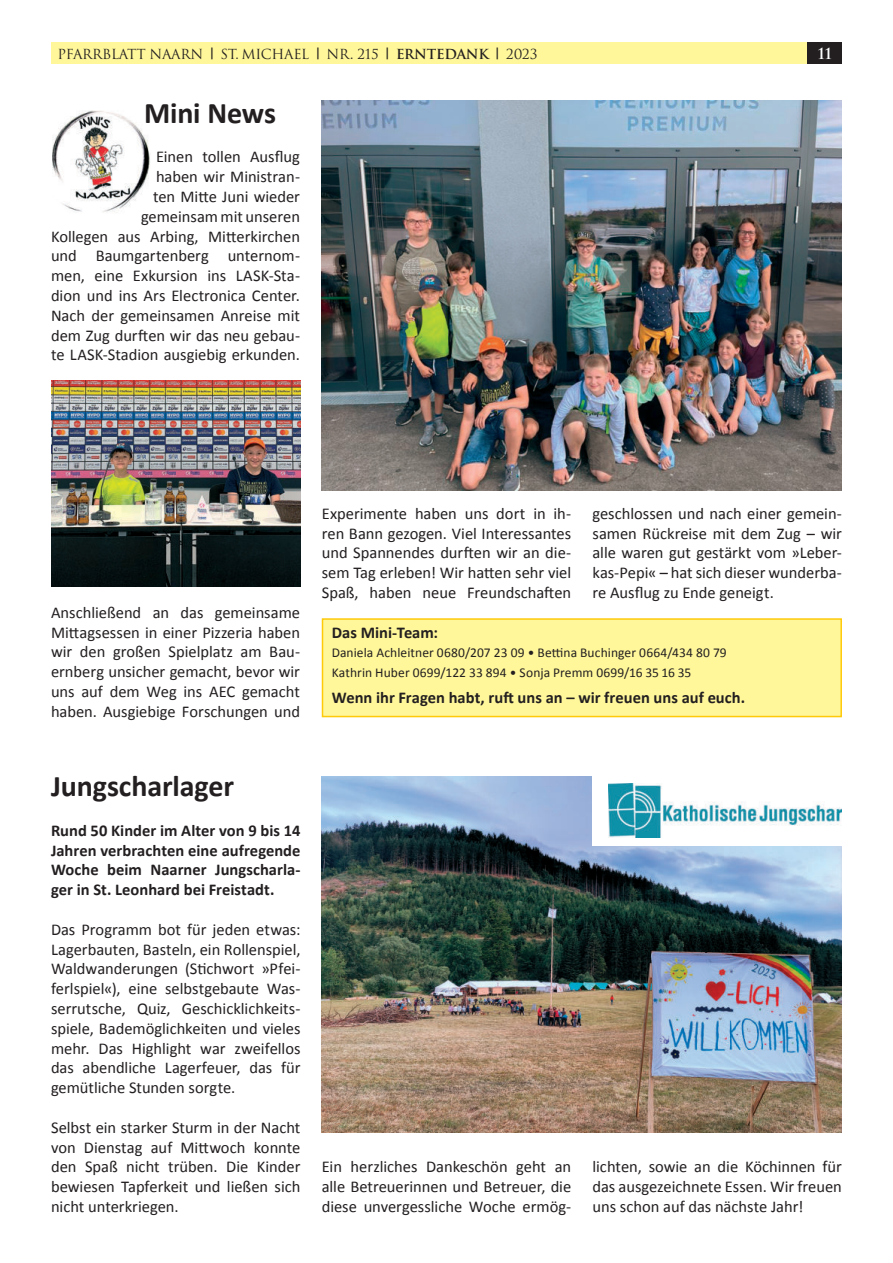
<style>
.page{position:relative;width:893px;height:1263px;background:#fff}
.page>*{position:absolute;margin:0;border:0;box-sizing:border-box;transform-origin:0 0}
.t1{font:700 30px "Calibri";letter-spacing:-.005em;color:#231f20}
.t2{font:16.5px/19.8px "Calibri";color:#231f20;text-align:justify}
.t3{font:700 16.5px/19.8px "Calibri";color:#231f20;text-align:justify}
.t4{font:700 15px "Trajan";color:#fff}
.t5{font:13.5px/19.8px "Calibri";letter-spacing:.005em;color:#231f20}
.t6{font:13.5px "Trajan";letter-spacing:-.02em;color:#231f20}
.s1{font-family:"Calibri";font-weight:300}
.s2{font-weight:700}
</style>
<div class="page">
<div style="left:51px;top:43px;width:757px;height:21px;background:#fff79a"></div>
<div style="left:808px;top:43px;width:34px;height:21px;background:#231f20"></div>
<img style="left:52px;top:110px;width:98px;height:102px">
<div style="left:322px;top:619px;width:519px;height:97px;background:#fff79a"></div>
<div style="left:322px;top:618px;width:520px;height:99px;border:2px solid #feca0a"></div>
<img style="left:322px;top:101px;width:520px;height:390px">
<img style="left:51px;top:380px;width:249px;height:207px">
<img style="left:322px;top:776px;width:520px;height:357px">
<div style="left:592px;top:764px;width:260px;height:82px;background:#fff"></div>
<img style="left:608px;top:784px;width:234px;height:54px">
<p class="t6" style="left:57px;top:46px;width:482px">PFARRBLATT NAARN <span class="s1">|</span> ST. MICHAEL <span class="s1">|</span> NR. 215 <span class="s1">|</span> <span class="s2">ERNTEDANK</span> <span class="s1">|</span> 2023</p>
<p class="t4" style="left:818px;top:45px;width:16px">11</p>
<h1 class="t1" style="left:144px;top:102px;width:133px">Mini News</h1>
<p class="t2" style="left:51px;top:147px;width:251px;text-align:right">Einen tollen Ausflug<br>haben wir Ministran-<br>ten Mitte Juni wieder<br>gemeinsam mit unseren<br>Kollegen aus Arbing, Mitterkirchen und Baumgartenberg unternom&shy;men, eine Exkursion ins LASK-Sta&shy;dion und ins Ars Electronica Center.<br>Nach der gemeinsamen Anreise mit dem Zug durften wir das neu gebau&shy;te LASK-Stadion ausgiebig erkunden.</p>
<p class="t2" style="left:51px;top:603px;width:251px">Anschließend an das gemeinsame Mittagsessen in einer Pizzeria haben wir den großen Spielplatz am Bau&shy;ernberg unsicher gemacht, bevor wir uns auf dem Weg ins AEC gemacht haben. Ausgiebige Forschungen und</p>
<p class="t2" style="left:322px;top:504px;width:251px">Experimente haben uns dort in ih&shy;ren Bann gezogen. Viel Interessantes und Spannendes durften wir an die&shy;sem Tag erleben! Wir hatten sehr viel Spaß, haben neue Freundschaften</p>
<p class="t2" style="left:592px;top:504px;width:251px">geschlossen und nach einer gemein&shy;samen Rückreise mit dem Zug – wir alle waren gut gestärkt vom »Leber&shy;kas-Pepi« – hat sich dieser wunderba&shy;re Ausflug zu Ende geneigt.</p>
<p class="t3" style="left:332px;top:624px;width:108px">Das Mini-Team:</p>
<p class="t5" style="left:332px;top:643px;width:397px">Daniela Achleitner 0680/207 23 09 • Bettina Buchinger 0664/434 80 79<br>Kathrin Huber 0699/122 33 894 • Sonja Premm 0699/16 35 16 35</p>
<p class="t3" style="left:332px;top:688px;width:415px">Wenn ihr Fragen habt, ruft uns an – wir freuen uns auf euch.</p>
<h1 class="t1" style="left:51px;top:776px;width:185px">Jungscharlager</h1>
<p class="t3" style="left:51px;top:822px;width:251px">Rund 50 Kinder im Alter von 9 bis 14<br>Jahren verbrachten eine aufregende Woche beim Naarner Jungscharla&shy;ger in St. Leonhard bei Freistadt.</p>
<p class="t2" style="left:51px;top:920px;width:251px">Das Programm bot für jeden etwas:<br>Lagerbauten, Basteln, ein Rollenspiel, Waldwanderungen (Stichwort »Pfei&shy;ferlspiel«), eine selbstgebaute Was&shy;serrutsche, Quiz, Geschicklichkeits&shy;spiele, Bademöglichkeiten und vieles mehr. Das Highlight war zweifellos das abendliche Lagerfeuer, das für gemütliche Stunden sorgte.</p>
<p class="t2" style="left:51px;top:1118px;width:251px">Selbst ein starker Sturm in der Nacht von Dienstag auf Mittwoch konnte den Spaß nicht trüben. Die Kinder bewiesen Tapferkeit und ließen sich nicht unterkriegen.</p>
<p class="t2" style="left:322px;top:1157px;width:251px">Ein herzliches Dankeschön geht an alle Betreuerinnen und Betreuer, die diese unvergessliche Woche ermög-</p>
<p class="t2" style="left:592px;top:1157px;width:251px">lichten, sowie an die Köchinnen für das ausgezeichnete Essen. Wir freuen uns schon auf das nächste Jahr!</p>
</div>
